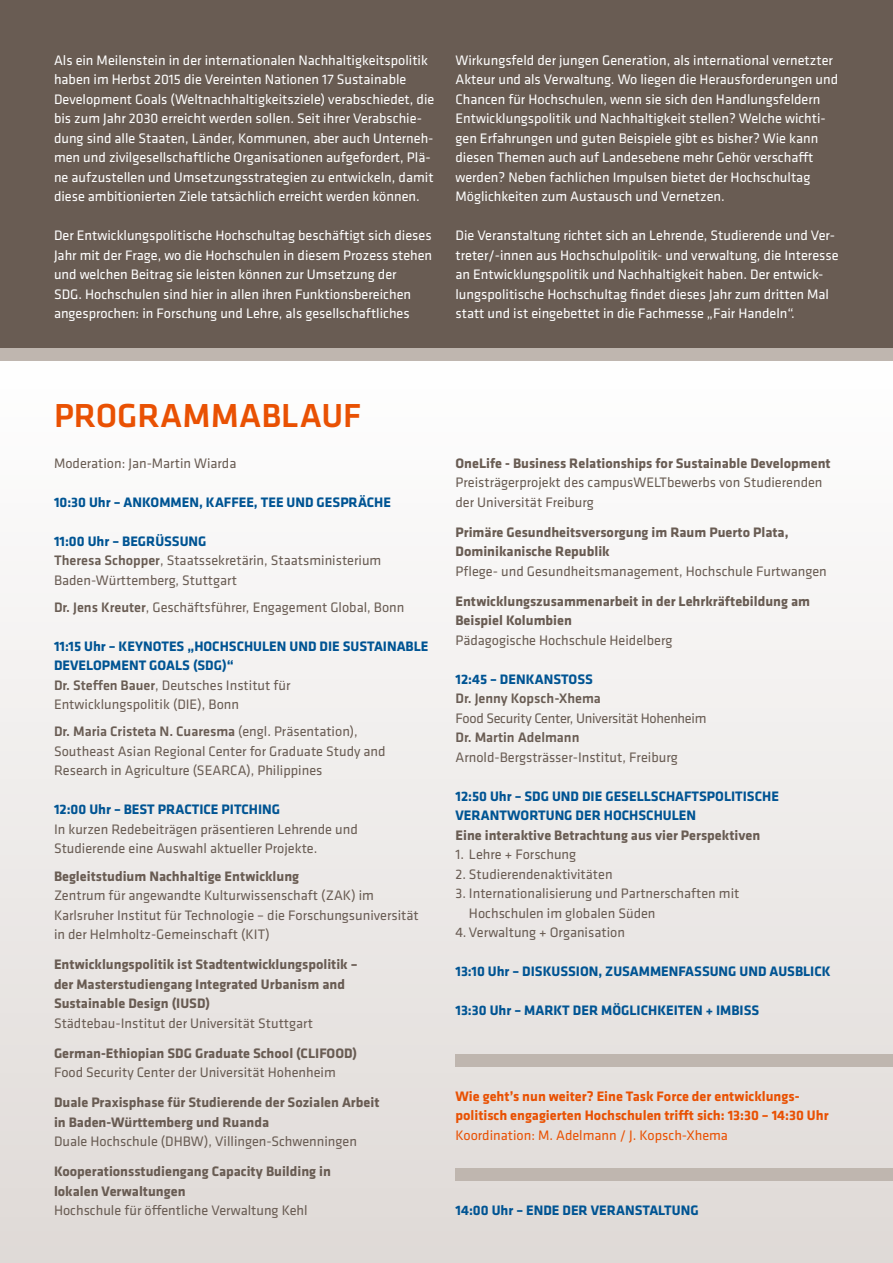
<style>
.page{position:relative;width:893px;height:1263px;background:#fff}
.page>*{position:absolute;margin:0;border:0;box-sizing:border-box;transform-origin:0 0}
.t1{font:500 34.5px "Klavika";color:#e95103}
.t2{font:14.25px/19.5px "Klavika";color:#fff}
.t3{font:14.25px/19.5px "Klavika";color:#695c53}
.t4{font:700 14.25px/19.5px "Klavika";color:#695c53}
.t5{font:700 14.25px/19.5px "Klavika";color:#005493}
.t6{font:700 14.25px/19.5px "Klavika";color:#e95103}
.t7{font:14.25px "Klavika";letter-spacing:-.02em;color:#695c53}
.t8{font:14.25px "Klavika";color:#e95103}
.t9{font:500 14.25px "Klavika";color:#695c53}
.s1{font-weight:700;color:#005493}
.s2{font-weight:500}
.s3{font-weight:500;color:#695c53}
.s4{font-weight:400;color:#695c53}
</style>
<div class="page">
<div style="left:0;top:349px;width:893px;height:914px;background:linear-gradient(to bottom,#fff,#dfd9d6)"></div>
<div style="left:0;top:0;width:893px;height:348px;background:#695c53"></div>
<div style="left:455px;top:1054px;width:438px;height:13px;background:#bfb6af"></div>
<div style="left:455px;top:1168px;width:438px;height:13px;background:#bfb6af"></div>
<div style="left:0;top:348px;width:893px;height:13px;background:#bfb6af"></div>
<p class="t2" style="left:54px;top:50px;width:382px">Als ein Meilenstein in der internationalen Nachhaltigkeitspolitik haben im Herbst 2015 die Vereinten Nationen 17 Sustainable Development Goals (Weltnachhaltigkeitsziele) verabschiedet, die bis zum Jahr 2030 erreicht werden sollen. Seit ihrer Verabschie&shy;dung sind alle Staaten, Länder, Kommunen, aber auch Unterneh&shy;men und zivilgesellschaftliche Organisationen aufgefordert, Plä&shy;ne aufzustellen und Umsetzungsstrategien zu entwickeln, damit diese ambitionierten Ziele tatsächlich erreicht werden können.</p>
<p class="t2" style="left:54px;top:226px;width:380px">Der Entwicklungspolitische Hochschultag beschäftigt sich dieses Jahr mit der Frage, wo die Hochschulen in diesem Prozess stehen und welchen Beitrag sie leisten können zur Umsetzung der<br>SDG. Hochschulen sind hier in allen ihren Funktionsbereichen angesprochen: in Forschung und Lehre, als gesellschaftliches</p>
<p class="t2" style="left:455px;top:50px;width:384px">Wirkungsfeld der jungen Generation, als international vernetzter Akteur und als Verwaltung. Wo liegen die Herausforderungen und Chancen für Hochschulen, wenn sie sich den Handlungsfeldern Entwicklungspolitik und Nachhaltigkeit stellen? Welche wichti&shy;gen Erfahrungen und guten Beispiele gibt es bisher? Wie kann diesen Themen auch auf Landesebene mehr Gehör verschafft werden? Neben fachlichen Impulsen bietet der Hochschultag Möglichkeiten zum Austausch und Vernetzen.</p>
<p class="t2" style="left:455px;top:226px;width:385px">Die Veranstaltung richtet sich an Lehrende, Studierende und Ver&shy;treter/-innen aus Hochschulpolitik- und verwaltung, die Interesse an Entwicklungspolitik und Nachhaltigkeit haben. Der entwick&shy;lungspolitische Hochschultag findet dieses Jahr zum dritten Mal statt und ist eingebettet in die Fachmesse „Fair Handeln“.</p>
<h1 class="t1" style="left:54px;top:396px;width:309px">PROGRAMMABLAUF</h1>
<p class="t3" style="left:54px;top:453px;width:184px">Moderation: Jan-Martin Wiarda</p>
<p class="t5" style="left:54px;top:492px;width:339px">10:30 Uhr – ANKOMMEN, KAFFEE, TEE UND GESPRÄCHE</p>
<p class="t3" style="left:54px;top:531px;width:329px"><span class="s1">11:00 Uhr – BEGRÜSSUNG<br></span><span class="s2">Theresa Schopper</span>, Staatssekretärin, Staatsministerium<br>Baden-Württemberg, Stuttgart</p>
<p class="t3" style="left:54px;top:597px;width:352px"><span class="s2">Dr. Jens Kreuter</span>, Geschäftsführer, Engagement Global, Bonn</p>
<p class="t5" style="left:54px;top:636px;width:376px">11:15 Uhr – KEYNOTES „HOCHSCHULEN UND DIE SUSTAINABLE DEVELOPMENT GOALS (SDG)“<br><span class="s3">Dr. Steffen Bauer</span><span class="s4">, Deutsches Institut für<br>Entwicklungspolitik (DIE), Bonn</span></p>
<p class="t3" style="left:54px;top:722px;width:333px"><span class="s2">Dr. Maria Cristeta N. Cuaresma</span> (engl. Präsentation),<br>Southeast Asian Regional Center for Graduate Study and<br>Research in Agriculture (SEARCA), Philippines</p>
<p class="t5" style="left:54px;top:800px;width:228px">12:00 Uhr – BEST PRACTICE PITCHING</p>
<p class="t3" style="left:54px;top:819px;width:305px">In kurzen Redebeiträgen präsentieren Lehrende und<br>Studierende eine Auswahl aktueller Projekte.</p>
<p class="t4" style="left:54px;top:866px;width:247px">Begleitstudium Nachhaltige Entwicklung</p>
<p class="t3" style="left:54px;top:886px;width:366px">Zentrum für angewandte Kulturwissenschaft (ZAK) im<br>Karlsruher Institut für Technologie – die Forschungsuniversität in der Helmholtz-Gemeinschaft (KIT)</p>
<p class="t4" style="left:54px;top:955px;width:305px">Entwicklungspolitik ist Stadtentwicklungspolitik – der Masterstudiengang Integrated Urbanism and<br>Sustainable Design (IUSD)</p>
<p class="t3" style="left:54px;top:1013px;width:260px">Städtebau-Institut der Universität Stuttgart</p>
<p class="t4" style="left:54px;top:1043px;width:305px">German-Ethiopian SDG Graduate School (CLIFOOD)</p>
<p class="t3" style="left:54px;top:1063px;width:283px">Food Security Center der Universität Hohenheim</p>
<p class="t4" style="left:54px;top:1093px;width:327px">Duale Praxisphase für Studierende der Sozialen Arbeit in Baden-Württemberg und Ruanda</p>
<p class="t3" style="left:54px;top:1132px;width:304px">Duale Hochschule (DHBW), Villingen-Schwenningen</p>
<p class="t4" style="left:54px;top:1162px;width:278px">Kooperationsstudiengang Capacity Building in lokalen Verwaltungen</p>
<p class="t3" style="left:54px;top:1201px;width:255px">Hochschule für öffentliche Verwaltung Kehl</p>
<p class="t4" style="left:455px;top:453px;width:377px">OneLife - Business Relationships for Sustainable Development</p>
<p class="t3" style="left:455px;top:473px;width:369px">Preisträgerprojekt des campusWELTbewerbs von Studierenden der Universität Freiburg</p>
<p class="t4" style="left:455px;top:522px;width:335px">Primäre Gesundheitsversorgung im Raum Puerto Plata,<br>Dominikanische Republik</p>
<p class="t3" style="left:455px;top:561px;width:373px">Pflege- und Gesundheitsmanagement, Hochschule Furtwangen</p>
<p class="t4" style="left:455px;top:591px;width:356px">Entwicklungszusammenarbeit in der Lehrkräftebildung am<br>Beispiel Kolumbien</p>
<p class="t3" style="left:455px;top:630px;width:218px">Pädagogische Hochschule Heidelberg</p>
<p class="t5" style="left:455px;top:669px;width:139px">12:45 – DENKANSTOSS</p>
<p class="t9" style="left:455px;top:691px;width:147px">Dr. Jenny Kopsch-Xhema</p>
<p class="t7" style="left:455px;top:710px;width:252px">Food Security Center, Universität Hohenheim</p>
<p class="t9" style="left:455px;top:730px;width:125px">Dr. Martin Adelmann</p>
<p class="t3" style="left:455px;top:747px;width:224px">Arnold-Bergsträsser-Institut, Freiburg</p>
<p class="t5" style="left:455px;top:786px;width:325px">12:50 Uhr – SDG UND DIE GESELLSCHAFTSPOLITISCHE<br>VERANTWORTUNG DER HOCHSCHULEN</p>
<p class="t4" style="left:455px;top:825px;width:306px">Eine interaktive Betrachtung aus vier Perspektiven</p>
<p class="t3" style="left:455px;top:845px;width:122px">1. Lehre + Forschung</p>
<p class="t3" style="left:455px;top:864px;width:159px">2. Studierendenaktivitäten</p>
<p class="t3" style="left:469px;top:884px;width:272px;text-indent:-13px">3. Internationalisierung und Partnerschaften mit<br>Hochschulen im globalen Süden</p>
<p class="t3" style="left:455px;top:923px;width:171px">4. Verwaltung + Organisation</p>
<p class="t5" style="left:455px;top:962px;width:377px">13:10 Uhr – DISKUSSION, ZUSAMMENFASSUNG UND AUSBLICK</p>
<p class="t5" style="left:455px;top:1001px;width:305px">13:30 Uhr – MARKT DER MÖGLICHKEITEN + IMBISS</p>
<p class="t6" style="left:455px;top:1086px;width:375px">Wie geht’s nun weiter? Eine Task Force der entwicklungs&shy;politisch engagierten Hochschulen trifft sich: 13:30 – 14:30 Uhr</p>
<p class="t8" style="left:455px;top:1127px;width:274px">Koordination: M. Adelmann / J. Kopsch-Xhema</p>
<p class="t5" style="left:455px;top:1200px;width:245px">14:00 Uhr – ENDE DER VERANSTALTUNG</p>
</div>
